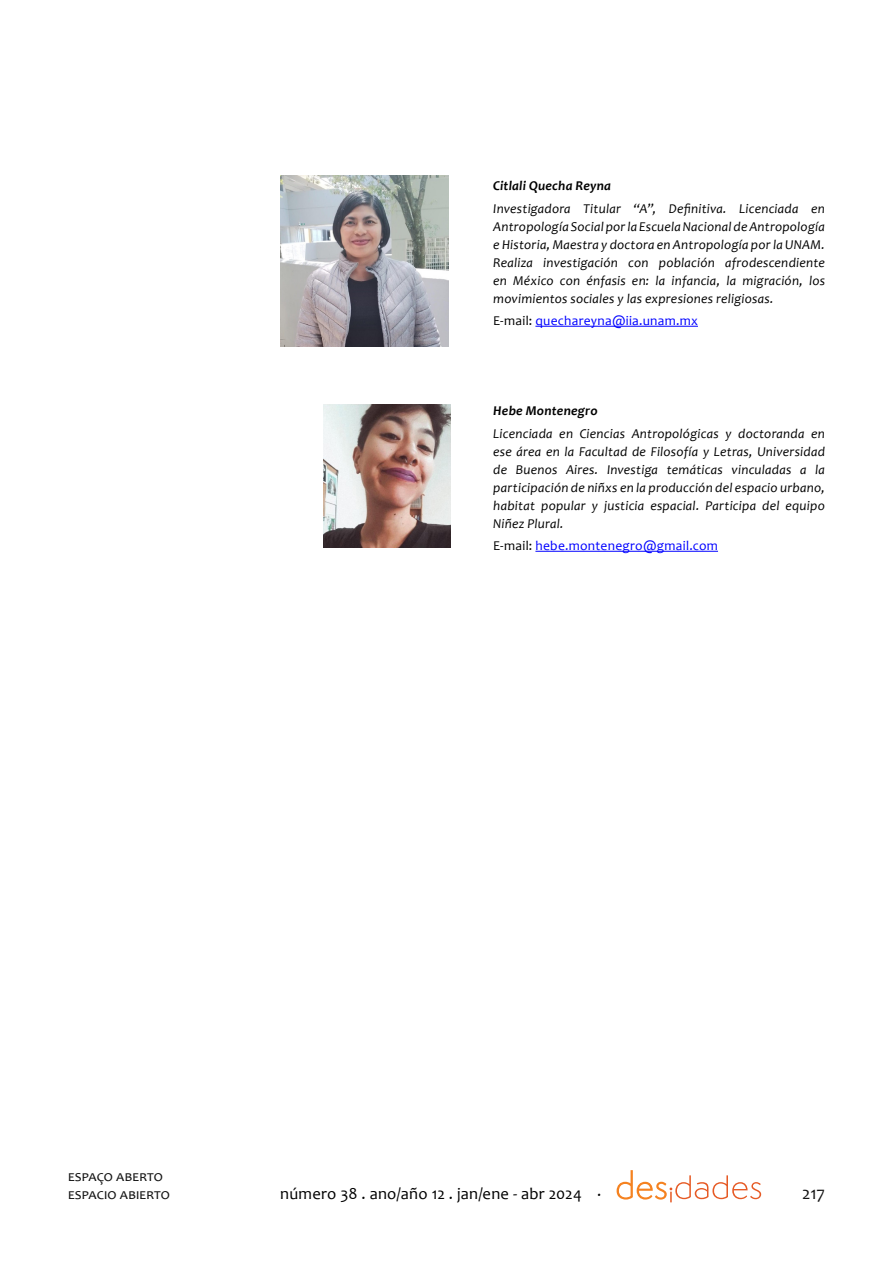
<style>
.page{position:relative;width:893px;height:1263px;background:#fff}
.page>*{position:absolute;margin:0;border:0;box-sizing:border-box;transform-origin:0 0}
.t1{font:18px "Candara";color:#141414}
.t2{font:16.5px "Candara";letter-spacing:.015em;color:#000}
.t3{font:15px/18px "Candara";letter-spacing:.01em;color:#141414}
.DES_qualif{font:italic 13.5px/18px "Candara";letter-spacing:.015em;color:#000;text-align:justify}
.DES_qualif-2{font:13.5px "Candara";letter-spacing:.02em;color:#00f}
.DES_qualif-3{font:italic 700 13.5px "Candara";letter-spacing:.015em;color:#000}
.s1{color:#000}
</style>
<div class="page">
<svg style="left:617px;top:1170px;width:144px;height:32px"></svg>
<hr style="left:535px;top:326px;width:163px;height:1px;background:#00f">
<hr style="left:535px;top:551px;width:183px;height:1px;background:#00f">
<img style="left:323px;top:405px;width:127px;height:142px">
<img style="left:281px;top:175px;width:168px;height:172px">
<p class="DES_qualif-3" style="left:493px;top:177px;width:119px">Citlali Quecha Reyna</p>
<p class="DES_qualif" style="left:493px;top:199px;width:333px">Investigadora Titular “A”, Definitiva. Licenciada en Antropología Social por la Escuela Nacional de Antropología e Historia, Maestra y doctora en Antropología por la UNAM.<br>Realiza investigación con población afrodescendiente en México con énfasis en: la infancia, la migración, los movimientos sociales y las expresiones religiosas.</p>
<p class="DES_qualif-2" style="left:493px;top:312px;width:206px"><span class="s1">E-mail:</span> quechareyna@iia.unam.mx</p>
<p class="DES_qualif-3" style="left:493px;top:402px;width:106px">Hebe Montenegro</p>
<p class="DES_qualif" style="left:493px;top:424px;width:333px">Licenciada en Ciencias Antropológicas y doctoranda en ese área en la Facultad de Filosofía y Letras, Universidad de Buenos Aires. Investiga temáticas vinculadas a la participación de niñxs en la producción del espacio urbano, habitat popular y justicia espacial. Participa del equipo Niñez Plural.</p>
<p class="DES_qualif-2" style="left:493px;top:537px;width:226px"><span class="s1">E-mail:</span> hebe.montenegro@gmail.com</p>
<p class="t3" style="left:68px;top:1167px;width:103px">espaço aberto espacio abierto</p>
<p class="t2" style="left:280px;top:1183px;width:323px">número 38 . ano/año 12 . jan/ene - abr 2024 .</p>
<h1 class="t1" style="left:802px;top:1182px;width:24px">217</h1>
</div>
